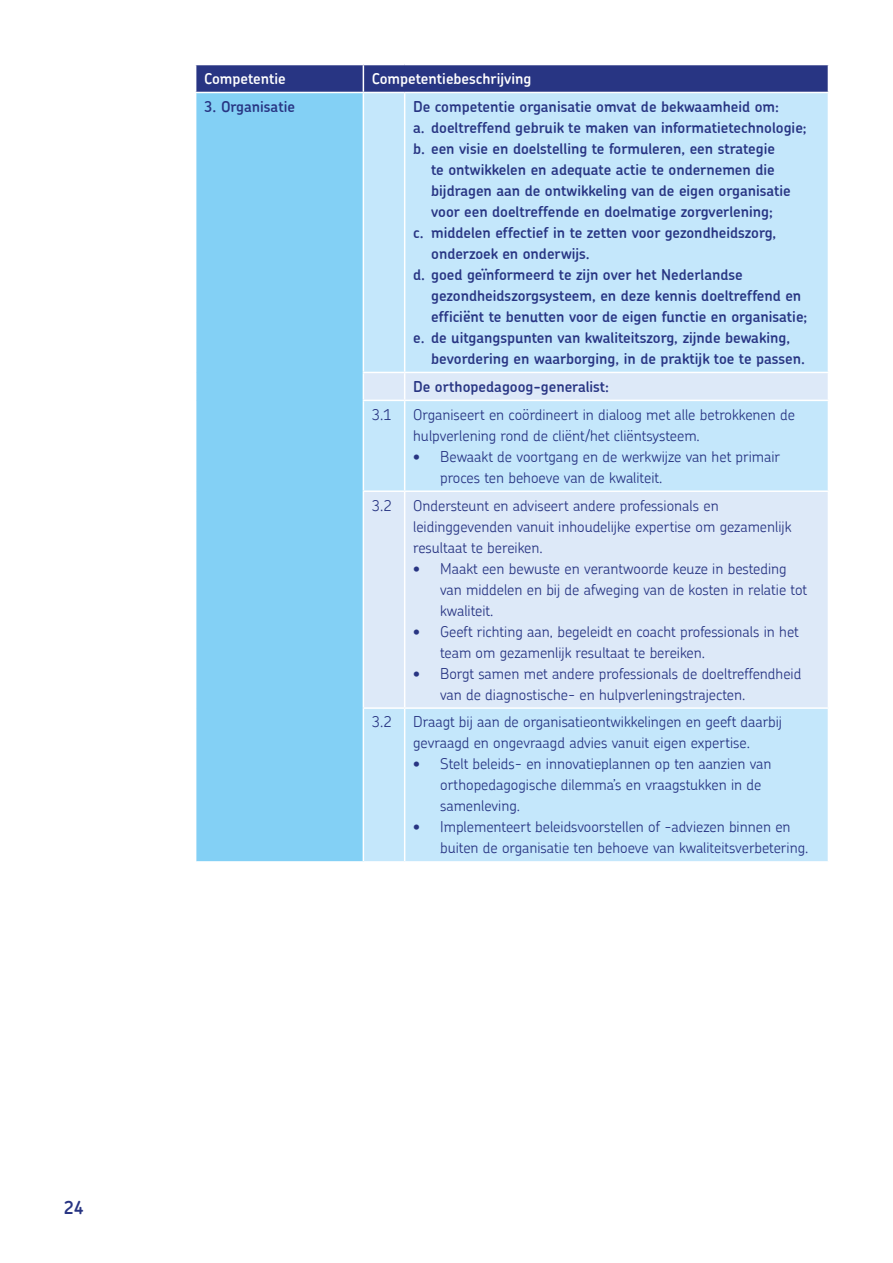
<style>
.page{position:relative;width:893px;height:1263px;background:#fff}
.page>*{position:absolute;margin:0;border:0;box-sizing:border-box;transform-origin:0 0}
.t1{font:600 18px "Chevin";color:#283583}
.Body{font:300 15px/21px "Chevin";color:#283583}
.Body-2{font:600 15px/21px "Chevin";color:#283583}
.Body-3{font:600 15px "Chevin";color:#fff}
</style>
<div class="page">
<div style="left:196px;top:92px;width:167px;height:770px;background:#83d0f5"></div>
<div style="left:364px;top:93px;width:464px;height:768px;background:#c4e7fb"></div>
<svg style="left:364px;top:373px;width:464px;height:334px;background:#d6e8f8"></svg>
<svg style="left:195px;top:65px;width:634px;height:27px;background:#2d3a86"></svg>
<hr style="left:195px;top:92px;width:168px;height:1px;background:#fff">
<hr style="left:195px;top:861px;width:168px;height:2px;background:#fff">
<hr style="left:404px;top:93px;width:1px;height:279px;background:#fff">
<hr style="left:404px;top:401px;width:1px;height:89px;background:#fff">
<hr style="left:363px;top:372px;width:42px;height:1px;background:#fff">
<hr style="left:405px;top:372px;width:424px;height:1px;background:#fff">
<svg style="left:404px;top:373px;width:1px;height:27px"></svg>
<hr style="left:363px;top:400px;width:42px;height:1px;background:#fff">
<hr style="left:405px;top:400px;width:424px;height:1px;background:#fff">
<hr style="left:363px;top:490px;width:42px;height:2px;background:#fff">
<hr style="left:405px;top:490px;width:424px;height:2px;background:#fff">
<hr style="left:404px;top:492px;width:1px;height:215px;background:#fff">
<hr style="left:363px;top:707px;width:42px;height:2px;background:#fff">
<hr style="left:405px;top:707px;width:424px;height:2px;background:#fff">
<hr style="left:404px;top:709px;width:1px;height:152px;background:#fff">
<p class="Body-3" style="left:204px;top:69px;width:83px">Competentie</p>
<p class="Body-3" style="left:372px;top:69px;width:161px">Competentiebeschrijving</p>
<p class="Body-2" style="left:204px;top:96px;width:92px">3. Organisatie</p>
<p class="Body-2" style="left:413px;top:96px;width:367px">De competentie organisatie omvat de bekwaamheid om:</p>
<p class="Body-2" style="left:413px;top:117px;width:395px">a. doeltreffend gebruik te maken van informatietechnologie;</p>
<p class="Body-2" style="left:431px;top:138px;width:361px;text-indent:-18px">b. een visie en doelstelling te formuleren, een strategie te ontwikkelen en adequate actie te ondernemen die bijdragen aan de ontwikkeling van de eigen organisatie voor een doeltreffende en doelmatige zorgverlening;</p>
<p class="Body-2" style="left:431px;top:222px;width:347px;text-indent:-18px">c. middelen effectief in te zetten voor gezondheidszorg, onderzoek en onderwijs.</p>
<p class="Body-2" style="left:431px;top:264px;width:378px;text-indent:-18px">d. goed geïnformeerd te zijn over het Nederlandse gezondheidszorgsysteem, en deze kennis doeltreffend en efficiënt te benutten voor de eigen functie en organisatie;</p>
<p class="Body-2" style="left:431px;top:327px;width:375px;text-indent:-18px">e. de uitgangspunten van kwaliteitszorg, zijnde bewaking, bevordering en waarborging, in de praktijk toe te passen.</p>
<p class="Body-2" style="left:413px;top:376px;width:198px">De orthopedagoog-generalist:</p>
<p class="Body" style="left:372px;top:404px;width:22px">3.1</p>
<p class="Body" style="left:413px;top:404px;width:383px">Organiseert en coördineert in dialoog met alle betrokkenen de hulpverlening rond de cliënt/het cliëntsysteem.</p>
<p class="Body" style="left:440px;top:446px;width:341px;text-indent:-27px">• Bewaakt de voortgang en de werkwijze van het primair proces ten behoeve van de kwaliteit.</p>
<p class="Body" style="left:372px;top:494px;width:22px">3.2</p>
<p class="Body" style="left:413px;top:494px;width:380px">Ondersteunt en adviseert andere professionals en leidinggevenden vanuit inhoudelijke expertise om gezamenlijk resultaat te bereiken.</p>
<p class="Body" style="left:440px;top:557px;width:369px;text-indent:-27px">• Maakt een bewuste en verantwoorde keuze in besteding van middelen en bij de afweging van de kosten in relatie tot kwaliteit.</p>
<p class="Body" style="left:440px;top:620px;width:360px;text-indent:-27px">• Geeft richting aan, begeleidt en coacht professionals in het team om gezamenlijk resultaat te bereiken.</p>
<p class="Body" style="left:440px;top:662px;width:363px;text-indent:-27px">• Borgt samen met andere professionals de doeltreffendheid van de diagnostische- en hulpverleningstrajecten.</p>
<p class="Body" style="left:372px;top:711px;width:22px">3.2</p>
<p class="Body" style="left:413px;top:711px;width:370px">Draagt bij aan de organisatieontwikkelingen en geeft daarbij gevraagd en ongevraagd advies vanuit eigen expertise.</p>
<p class="Body" style="left:440px;top:753px;width:333px;text-indent:-27px">• Stelt beleids- en innovatieplannen op ten aanzien van orthopedagogische dilemma’s en vraagstukken in de samenleving.</p>
<p class="Body" style="left:440px;top:816px;width:370px;text-indent:-27px">• Implementeert beleidsvoorstellen of -adviezen binnen en buiten de organisatie ten behoeve van kwaliteitsverbetering.</p>
<p class="t1" style="left:64px;top:1196px;width:22px">24</p>
</div>
